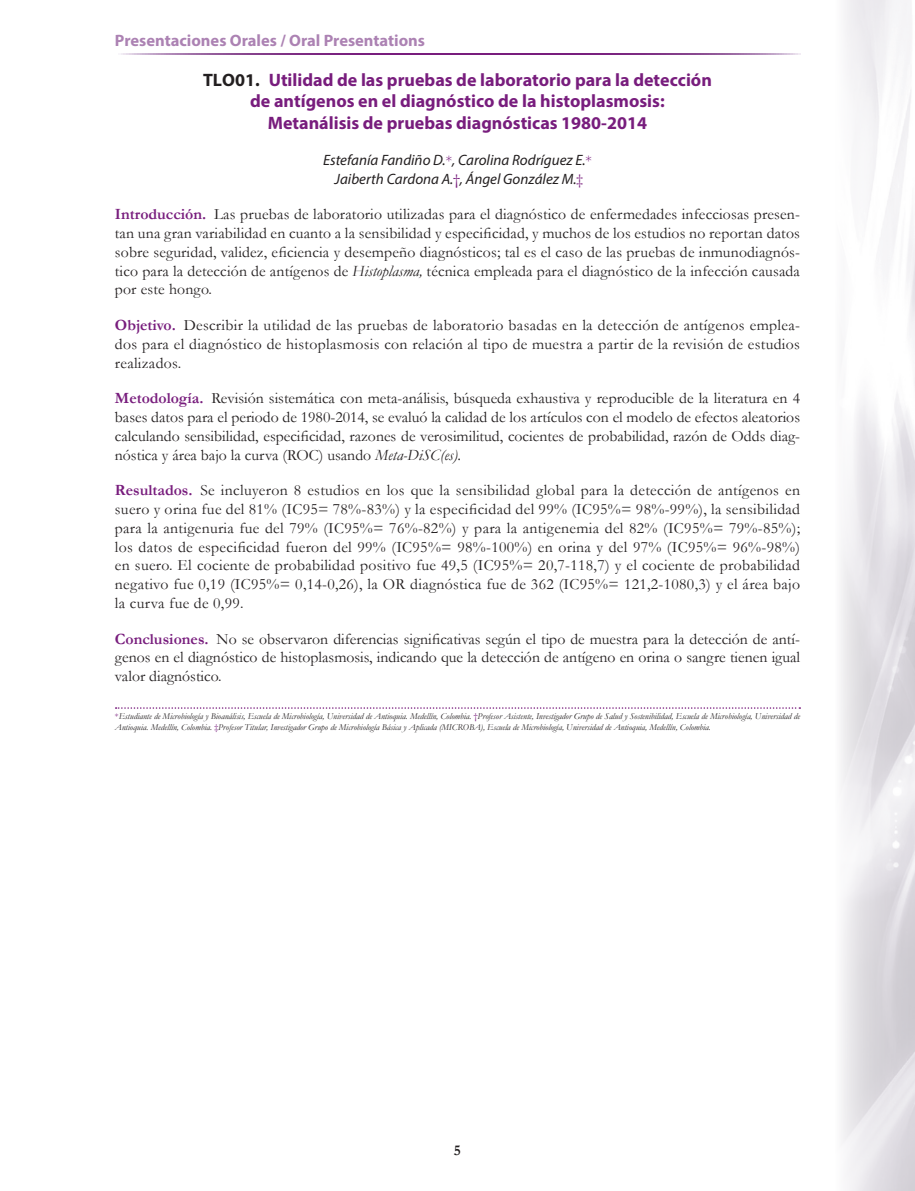
<style>
.page{position:relative;width:915px;height:1191px;background:#fff}
.page>*{position:absolute;margin:0;border:0;box-sizing:border-box;transform-origin:0 0}
.t1{font:700 18px/21.6px "Myriad Pro";color:#781d7d;text-align:center}
.t2{font:700 16.5px "Myriad Pro";color:#ac82b3}
.t3{font:15.75px/18.8px "Garamond";letter-spacing:.01em;color:#231f20;text-align:justify}
.t4{font:italic 15px/18.8px "Myriad Pro";color:#231f20;text-align:center}
.t5{font:700 15px "Garamond";color:#231f20}
.t6{font:italic 9px/10.5px "Garamond";color:#231f20}
.s1{color:#231f20}
.s2{font-family:"Garamond";font-style:normal;color:#781d7d}
.s3{font-weight:700;color:#781d7d}
.s4{font-style:italic}
.s5{font-style:normal;color:#781d7d}
</style>
<div class="page">
<img style="left:840px;top:0;width:74px;height:1191px">
<svg style="left:121px;top:53px;width:678px;height:2px"></svg>
<svg style="left:116px;top:707px;width:684px;height:2px"></svg>
<p class="t2" style="left:115px;top:30px;width:311px">Presentaciones Orales / Oral Presentations</p>
<p class="t1" style="left:203px;top:68px;width:510px"><span class="s1">TLO01.</span> Utilidad de las pruebas de laboratorio para la detección de antígenos en el diagnóstico de la histoplasmosis:<br>Metanálisis de pruebas diagnósticas 1980-2014</p>
<p class="t4" style="left:323px;top:150px;width:270px">Estefanía Fandiño D.<span class="s2">*</span>, Carolina Rodríguez E.<span class="s2">*<br></span>Jaiberth Cardona A.<span class="s2">†</span>, Ángel González M.<span class="s2">‡</span></p>
<p class="t3" style="left:115px;top:205px;width:686px"><span class="s3">Introducción.</span> Las pruebas de laboratorio utilizadas para el diagnóstico de enfermedades infecciosas presen&shy;tan una gran variabilidad en cuanto a la sensibilidad y especificidad, y muchos de los estudios no reportan datos sobre seguridad, validez, eficiencia y desempeño diagnósticos; tal es el caso de las pruebas de inmunodiagnós&shy;tico para la detección de antígenos de <span class="s4">Histoplasma,</span> técnica empleada para el diagnóstico de la infección causada por este hongo.</p>
<p class="t3" style="left:115px;top:315px;width:686px"><span class="s3">Objetivo.</span> Describir la utilidad de las pruebas de laboratorio basadas en la detección de antígenos emplea&shy;dos para el diagnóstico de histoplasmosis con relación al tipo de muestra a partir de la revisión de estudios realizados.</p>
<p class="t3" style="left:115px;top:388px;width:686px"><span class="s3">Metodología.</span> Revisión sistemática con meta-análisis, búsqueda exhaustiva y reproducible de la literatura en 4 bases datos para el periodo de 1980-2014, se evaluó la calidad de los artículos con el modelo de efectos aleatorios calculando sensibilidad, especificidad, razones de verosimilitud, cocientes de probabilidad, razón de Odds diag&shy;nóstica y área bajo la curva (ROC) usando <span class="s4">Meta-DiSC(es).</span></p>
<p class="t3" style="left:115px;top:480px;width:686px"><span class="s3">Resultados.</span> Se incluyeron 8 estudios en los que la sensibilidad global para la detección de antígenos en suero y orina fue del 81% (IC95= 78%-83%) y la especificidad del 99% (IC95%= 98%-99%), la sensibilidad para la antigenuria fue del 79% (IC95%= 76%-82%) y para la antigenemia del 82% (IC95%= 79%-85%); los datos de especificidad fueron del 99% (IC95%= 98%-100%) en orina y del 97% (IC95%= 96%-98%) en suero. El cociente de probabilidad positivo fue 49,5 (IC95%= 20,7-118,7) y el cociente de probabilidad negativo fue 0,19 (IC95%= 0,14-0,26), la OR diagnóstica fue de 362 (IC95%= 121,2-1080,3) y el área bajo la curva fue de 0,99.</p>
<p class="t3" style="left:115px;top:629px;width:686px"><span class="s3">Conclusiones.</span> No se observaron diferencias significativas según el tipo de muestra para la detección de antí&shy;genos en el diagnóstico de histoplasmosis, indicando que la detección de antígeno en orina o sangre tienen igual valor diagnóstico.</p>
<p class="t6" style="left:115px;top:711px;width:686px"><span class="s5">*</span>Estudiante de Microbiología y Bioanálisis, Escuela de Microbiología, Universidad de Antioquia. Medellín, Colombia. <span class="s5">†</span>Profesor Asistente, Investigador Grupo de Salud y Sostenibilidad, Escuela de Microbiología, Universidad de<br>Antioquia. Medellín, Colombia. <span class="s5">‡</span>Profesor Titular, Investigador Grupo de Microbiología Básica y Aplicada (MICROBA), Escuela de Microbiología, Universidad de Antioquia, Medellín, Colombia.</p>
<p class="t5" style="left:454px;top:1140px;width:9px">5</p>
</div>
